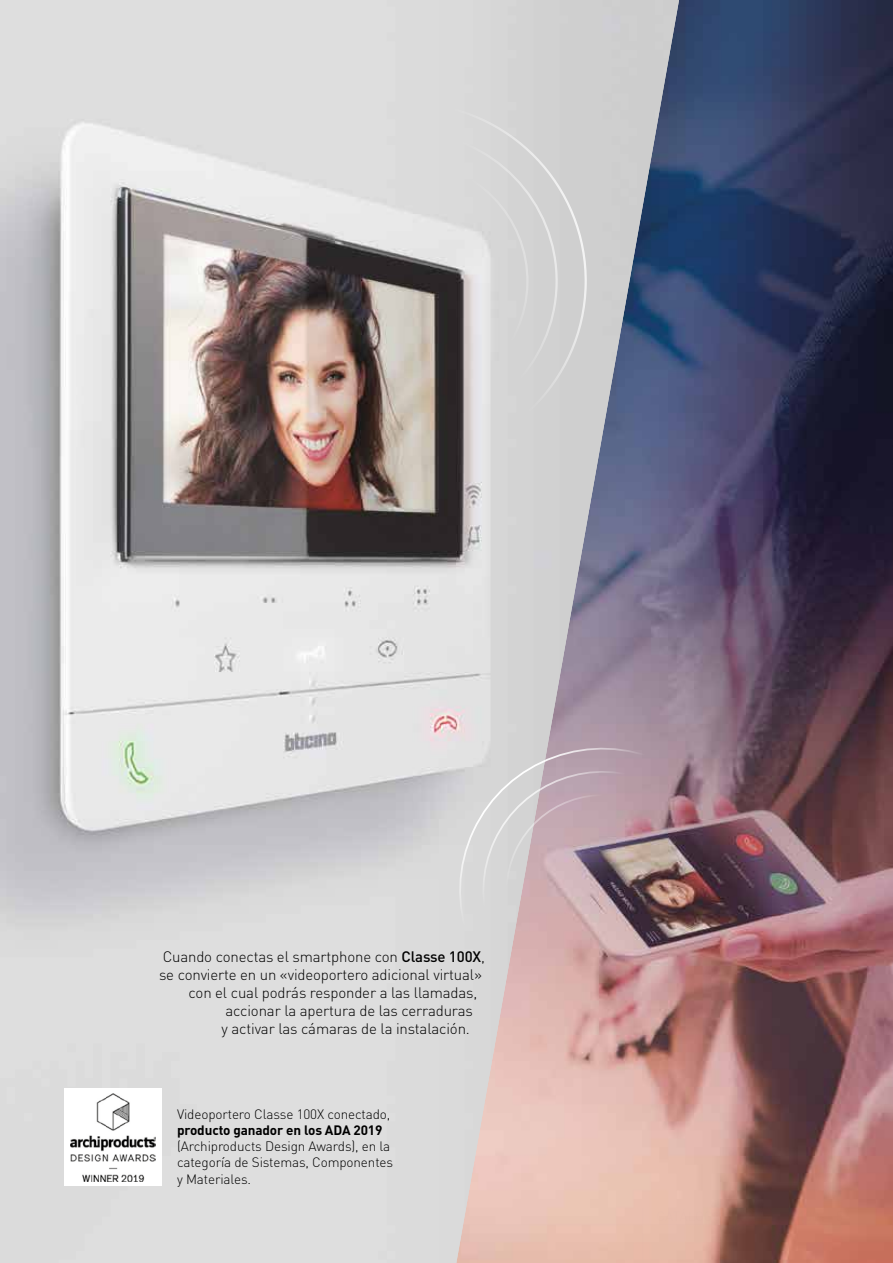
<style>
.page{position:relative;width:893px;height:1263px;background:#fff}
.page>*{position:absolute;margin:0;border:0;box-sizing:border-box;transform-origin:0 0}
.t1{font:300 15px "DIN Pro";letter-spacing:-.01em;color:#000}
.t2{font:300 13.5px/16.2px "DIN Pro";letter-spacing:-.01em;color:#000}
.t3{font:700 13.5px "DIN Pro";letter-spacing:-.01em;color:#000}
.s1{font-weight:500}
</style>
<div class="page">
<img style="left:679px;top:0;width:214px;height:1263px">
<img style="left:0;top:0;width:679px;height:1263px">
<svg style="left:226px;top:101px;width:361px;height:360px;background:#b7afae"></svg>
<svg style="left:256px;top:131px;width:302px;height:301px;background:#beb5b2"></svg>
<svg style="left:285px;top:160px;width:244px;height:243px;background:#b2aca9"></svg>
<svg style="left:438px;top:726px;width:330px;height:327px;background:#b0989c"></svg>
<svg style="left:464px;top:753px;width:277px;height:274px;background:#b79da0"></svg>
<img style="left:491px;top:779px;width:224px;height:221px">
<div style="left:65px;top:1088px;width:97px;height:98px;background:#fff"></div>
<img style="left:71px;top:1093px;width:85px;height:89px">
<p class="t1" style="left:163px;top:945px;width:324px">Cuando conectas el smartphone con <span class="s1">Classe 100X</span>,</p>
<p class="t1" style="left:159px;top:963px;width:324px">se convierte en un «videoportero adicional virtual»</p>
<p class="t1" style="left:189px;top:981px;width:290px">con el cual podrás responder a las llamadas,</p>
<p class="t1" style="left:225px;top:999px;width:249px">accionar la apertura de las cerraduras</p>
<p class="t1" style="left:222px;top:1017px;width:250px">y activar las cámaras de la instalación.</p>
<p class="t2" style="left:177px;top:1105px;width:215px">Videoportero Classe 100X conectado,</p>
<p class="t3" style="left:177px;top:1119px;width:207px">producto ganador en los ADA 2019</p>
<p class="t2" style="left:177px;top:1137px;width:218px">(Archiproducts Design Awards), en la categoría de Sistemas, Componentes y Materiales.</p>
</div>
